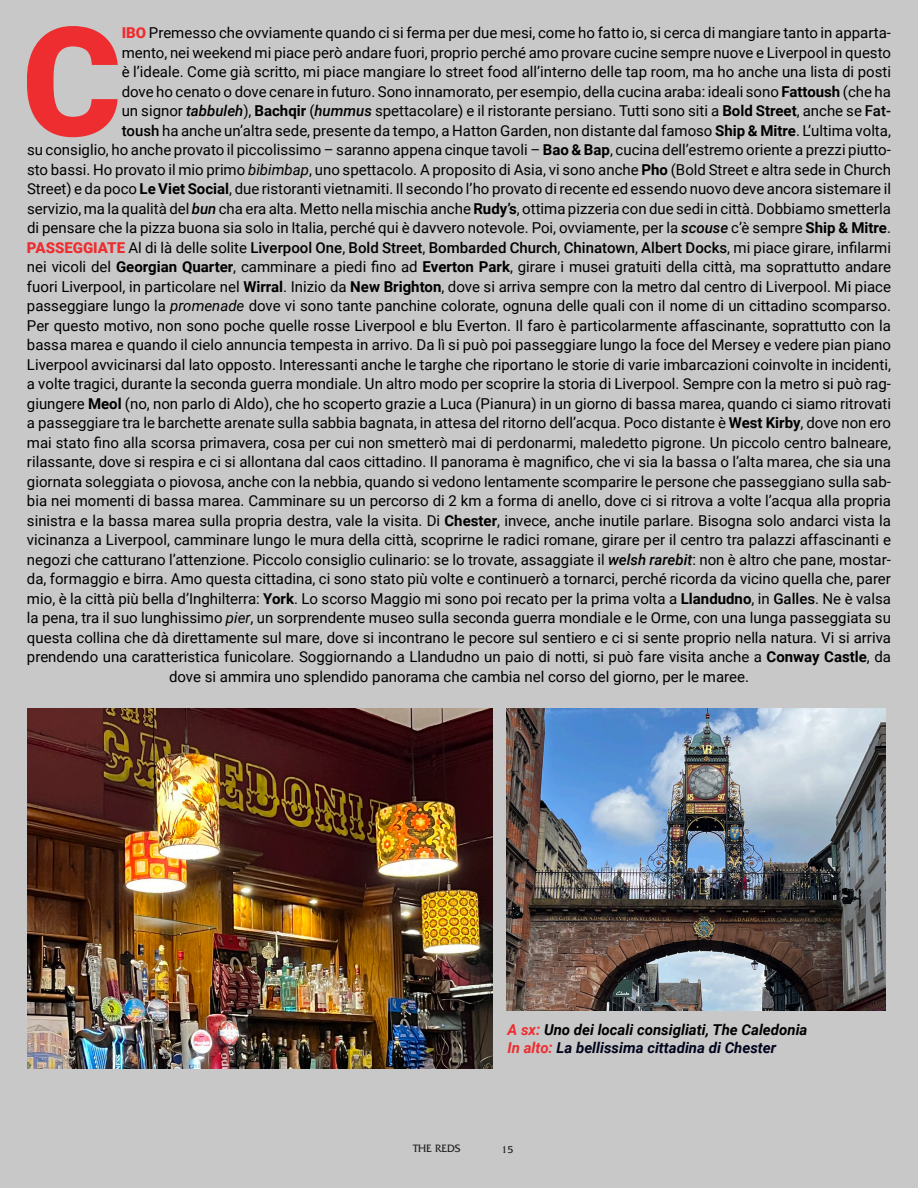
<style>
.page{position:relative;width:918px;height:1188px;background:#c8c8c8}
.page>*{position:absolute;margin:0;border:0;box-sizing:border-box;transform-origin:0 0}
.Body_Text_-_Medium_G{font:900 152.1px "Roboto";color:#ee2d30}
.Body_Text_-_Medium_G-2{font:15px "Roboto";color:#000001}
.Body_Text_-_Medium_G-3{font:500 15px "Roboto";color:#000001}
.t1{font:italic 700 15px/18px "Roboto";color:#000001}
.t2{font:11.25px "Friz Quadrata";color:#231f20}
.t3{font:10.5px "Friz Quadrata";color:#231f20}
.s1{font-weight:900;color:#ee2d30}
.s2{font-weight:700}
.s3{font-weight:500;font-style:italic}
.s4{font-weight:500}
.s5{font-style:italic}
.s6{font-weight:400}
.s7{color:#ee2d30}
.s8{color:#00031c}
</style>
<div class="page">
<img style="left:27px;top:709px;width:465px;height:360px">
<img style="left:507px;top:709px;width:379px;height:301px">
<p class="Body_Text_-_Medium_G" style="left:22px;top:-25px;width:101px">C</p>
<p class="Body_Text_-_Medium_G-2" style="left:122px;top:22px;width:771px"><span class="s1">IBO</span> Premesso che ovviamente quando ci si ferma per due mesi, come ho fatto io, si cerca di mangiare tanto in apparta-</p>
<p class="Body_Text_-_Medium_G-2" style="left:122px;top:42px;width:771px">mento, nei weekend mi piace però andare fuori, proprio perché amo provare cucine sempre nuove e Liverpool in questo</p>
<p class="Body_Text_-_Medium_G-2" style="left:122px;top:61px;width:771px">è l’ideale. Come già scritto, mi piace mangiare lo street food all’interno delle tap room, ma ho anche una lista di posti</p>
<p class="Body_Text_-_Medium_G-2" style="left:122px;top:81px;width:771px">dove ho cenato o dove cenare in futuro. Sono innamorato, per esempio, della cucina araba: ideali sono <span class="s2">Fattoush</span> (che ha</p>
<p class="Body_Text_-_Medium_G-2" style="left:122px;top:100px;width:771px">un signor <span class="s3">tabbuleh</span>), <span class="s2">Bachqir</span> (<span class="s3">hummus</span> spettacolare) e il ristorante persiano. Tutti sono siti a <span class="s2">Bold Street</span>, anche se <span class="s4">Fat-</span></p>
<p class="Body_Text_-_Medium_G-2" style="left:122px;top:120px;width:771px"><span class="s4">toush</span> ha anche un’altra sede, presente da tempo, a Hatton Garden, non distante dal famoso <span class="s2">Ship &amp; Mitre</span>. L’ultima volta,</p>
<p class="Body_Text_-_Medium_G-2" style="left:27px;top:139px;width:866px">su consiglio, ho anche provato il piccolissimo – saranno appena cinque tavoli – <span class="s2">Bao &amp; Bap</span>, cucina dell’estremo oriente a prezzi piutto-</p>
<p class="Body_Text_-_Medium_G-2" style="left:27px;top:159px;width:866px">sto bassi. Ho provato il mio primo <span class="s5">bibimbap</span>, uno spettacolo. A proposito di Asia, vi sono anche <span class="s2">Pho</span> (Bold Street e altra sede in Church</p>
<p class="Body_Text_-_Medium_G-2" style="left:27px;top:178px;width:866px">Street) e da poco <span class="s2">Le Viet Social</span>, due ristoranti vietnamiti. Il secondo l’ho provato di recente ed essendo nuovo deve ancora sistemare il</p>
<p class="Body_Text_-_Medium_G-2" style="left:27px;top:198px;width:866px">servizio, ma la qualità del <span class="s3">bun</span> cha era alta. Metto nella mischia anche <span class="s2">Rudy’s</span>, ottima pizzeria con due sedi in città. Dobbiamo smetterla</p>
<p class="Body_Text_-_Medium_G-2" style="left:27px;top:217px;width:865px">di pensare che la pizza buona sia solo in Italia, perché qui è davvero notevole. Poi, ovviamente, per la <span class="s3">scouse</span> c’è sempre <span class="s2">Ship &amp; Mitre</span>.</p>
<p class="Body_Text_-_Medium_G-3" style="left:27px;top:237px;width:866px"><span class="s1">PASSEGGIATE</span> <span class="s6">Al di là delle solite</span> Liverpool One<span class="s6">,</span> Bold Street<span class="s6">,</span> Bombarded Church<span class="s6">,</span> Chinatown<span class="s6">,</span> Albert Docks<span class="s6">, mi piace girare, infilarmi</span></p>
<p class="Body_Text_-_Medium_G-2" style="left:27px;top:256px;width:866px">nei vicoli del <span class="s2">Georgian Quarter</span>, camminare a piedi fino ad <span class="s2">Everton Park</span>, girare i musei gratuiti della città, ma soprattutto andare</p>
<p class="Body_Text_-_Medium_G-2" style="left:27px;top:276px;width:866px">fuori Liverpool, in particolare nel <span class="s2">Wirral</span>. Inizio da <span class="s2">New Brighton</span>, dove si arriva sempre con la metro dal centro di Liverpool. Mi piace</p>
<p class="Body_Text_-_Medium_G-2" style="left:27px;top:295px;width:865px">passeggiare lungo la <span class="s5">promenade</span> dove vi sono tante panchine colorate, ognuna delle quali con il nome di un cittadino scomparso.</p>
<p class="Body_Text_-_Medium_G-2" style="left:27px;top:315px;width:866px">Per questo motivo, non sono poche quelle rosse Liverpool e blu Everton. Il faro è particolarmente affascinante, soprattutto con la</p>
<p class="Body_Text_-_Medium_G-2" style="left:27px;top:334px;width:866px">bassa marea e quando il cielo annuncia tempesta in arrivo. Da lì si può poi passeggiare lungo la foce del Mersey e vedere pian piano</p>
<p class="Body_Text_-_Medium_G-2" style="left:27px;top:354px;width:866px">Liverpool avvicinarsi dal lato opposto. Interessanti anche le targhe che riportano le storie di varie imbarcazioni coinvolte in incidenti,</p>
<p class="Body_Text_-_Medium_G-2" style="left:27px;top:373px;width:866px">a volte tragici, durante la seconda guerra mondiale. Un altro modo per scoprire la storia di Liverpool. Sempre con la metro si può rag-</p>
<p class="Body_Text_-_Medium_G-2" style="left:27px;top:393px;width:866px">giungere <span class="s2">Meol</span> (no, non parlo di Aldo), che ho scoperto grazie a Luca (Pianura) in un giorno di bassa marea, quando ci siamo ritrovati</p>
<p class="Body_Text_-_Medium_G-2" style="left:27px;top:412px;width:865px">a passeggiare tra le barchette arenate sulla sabbia bagnata, in attesa del ritorno dell’acqua. Poco distante è <span class="s2">West Kirby</span>, dove non ero</p>
<p class="Body_Text_-_Medium_G-2" style="left:27px;top:432px;width:865px">mai stato fino alla scorsa primavera, cosa per cui non smetterò mai di perdonarmi, maledetto pigrone. Un piccolo centro balneare,</p>
<p class="Body_Text_-_Medium_G-2" style="left:27px;top:451px;width:866px">rilassante, dove si respira e ci si allontana dal caos cittadino. Il panorama è magnifico, che vi sia la bassa o l’alta marea, che sia una</p>
<p class="Body_Text_-_Medium_G-2" style="left:27px;top:471px;width:866px">giornata soleggiata o piovosa, anche con la nebbia, quando si vedono lentamente scomparire le persone che passeggiano sulla sab-</p>
<p class="Body_Text_-_Medium_G-2" style="left:27px;top:490px;width:865px">bia nei momenti di bassa marea. Camminare su un percorso di 2 km a forma di anello, dove ci si ritrova a volte l’acqua alla propria</p>
<p class="Body_Text_-_Medium_G-2" style="left:27px;top:510px;width:866px">sinistra e la bassa marea sulla propria destra, vale la visita. Di <span class="s2">Chester</span>, invece, anche inutile parlare. Bisogna solo andarci vista la</p>
<p class="Body_Text_-_Medium_G-2" style="left:27px;top:529px;width:866px">vicinanza a Liverpool, camminare lungo le mura della città, scoprirne le radici romane, girare per il centro tra palazzi affascinanti e</p>
<p class="Body_Text_-_Medium_G-2" style="left:27px;top:549px;width:866px">negozi che catturano l’attenzione. Piccolo consiglio culinario: se lo trovate, assaggiate il <span class="s3">welsh rarebit</span>: non è altro che pane, mostar-</p>
<p class="Body_Text_-_Medium_G-2" style="left:27px;top:568px;width:865px">da, formaggio e birra. Amo questa cittadina, ci sono stato più volte e continuerò a tornarci, perché ricorda da vicino quella che, parer</p>
<p class="Body_Text_-_Medium_G-2" style="left:27px;top:588px;width:866px">mio, è la città più bella d’Inghilterra: <span class="s2">York</span>. Lo scorso Maggio mi sono poi recato per la prima volta a <span class="s2">Llandudno</span>, in <span class="s4">Galles</span>. Ne è valsa</p>
<p class="Body_Text_-_Medium_G-2" style="left:27px;top:607px;width:865px">la pena, tra il suo lunghissimo <span class="s5">pier</span>, un sorprendente museo sulla seconda guerra mondiale e le Orme, con una lunga passeggiata su</p>
<p class="Body_Text_-_Medium_G-2" style="left:27px;top:627px;width:866px">questa collina che dà direttamente sul mare, dove si incontrano le pecore sul sentiero e ci si sente proprio nella natura. Vi si arriva</p>
<p class="Body_Text_-_Medium_G-2" style="left:27px;top:646px;width:866px">prendendo una caratteristica funicolare. Soggiornando a Llandudno un paio di notti, si può fare visita anche a <span class="s2">Conway Castle</span>, da</p>
<p class="Body_Text_-_Medium_G-2" style="left:169px;top:666px;width:581px">dove si ammira uno splendido panorama che cambia nel corso del giorno, per le maree.</p>
<p class="t1" style="left:508px;top:1020px;width:301px"><span class="s7">A sx:</span> Uno dei locali consigliati, The Caledonia<br><span class="s7">In alto:</span> <span class="s8">La bellissima cittadina di Chester</span></p>
<p class="t2" style="left:413px;top:1142px;width:49px">THE REDS</p>
<p class="t3" style="left:502px;top:1143px;width:13px">15</p>
</div>
